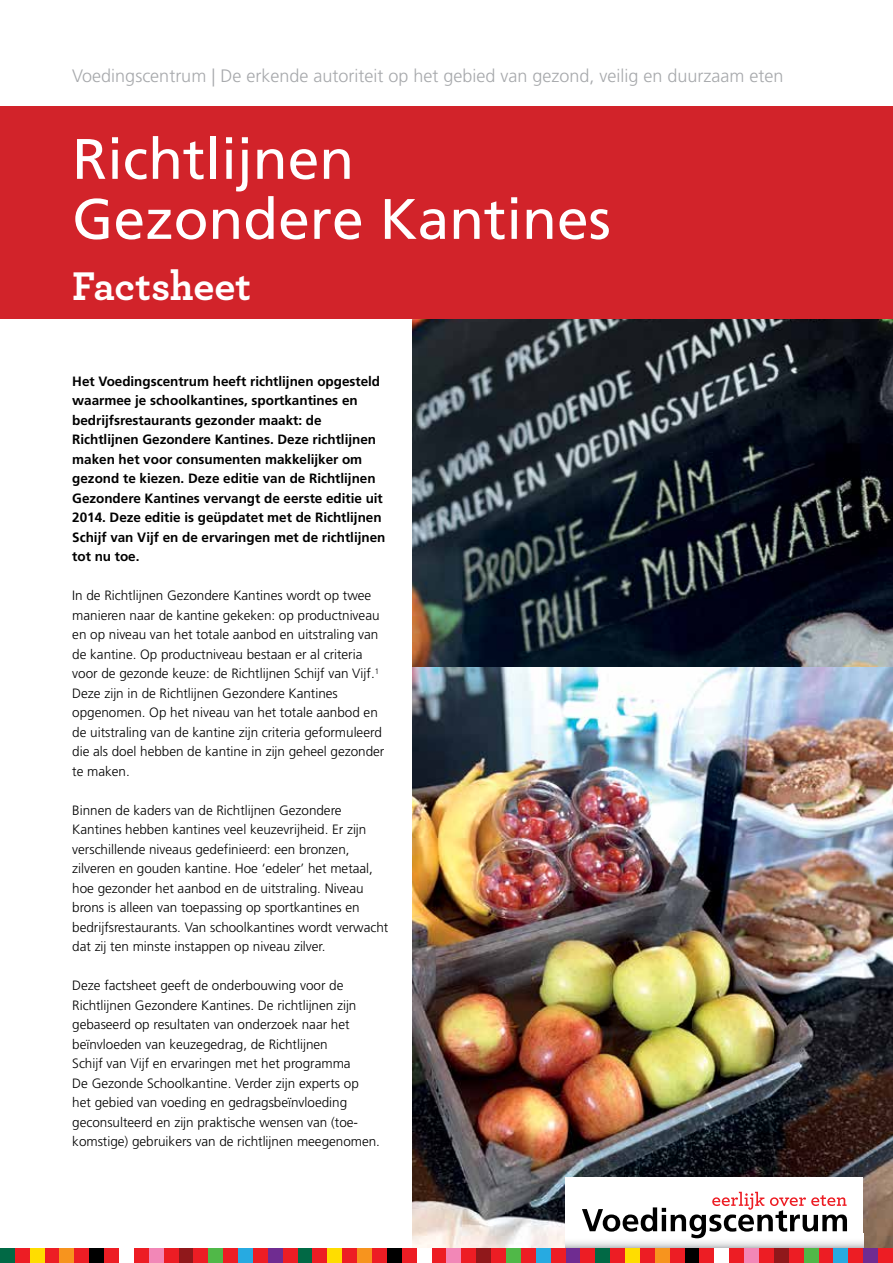
<style>
.page{position:relative;width:893px;height:1263px;background:#fff}
.page>*{position:absolute;margin:0;border:0;box-sizing:border-box;transform-origin:0 0}
.t1{font:57px/60px "Frutiger";color:#fff}
.t2{font:700 42px "Archer";letter-spacing:-.005em;color:#fff}
.t3{font:300 18px "Frutiger";color:#a7a9ac}
.t4{font:300 13.5px/19.5px "Frutiger";color:#000}
.t5{font:700 13.5px/19.5px "Frutiger";color:#000}
</style>
<div class="page">
<img style="left:412px;top:319px;width:481px;height:349px">
<img style="left:412px;top:668px;width:481px;height:580px">
<div style="left:566px;top:1177px;width:297px;height:71px;background:#fff"></div>
<svg style="left:566px;top:1238px;width:297px;height:10px"></svg>
<svg style="left:582px;top:1192px;width:265px;height:46px"></svg>
<div style="left:0;top:1248px;width:15px;height:15px;background:#016945"></div>
<div style="left:15px;top:1248px;width:15px;height:15px;background:#ed1d24"></div>
<div style="left:30px;top:1248px;width:15px;height:15px;background:#fd0"></div>
<div style="left:45px;top:1248px;width:15px;height:15px;background:#ed1d24"></div>
<div style="left:60px;top:1248px;width:14px;height:15px;background:#f7941e"></div>
<div style="left:74px;top:1248px;width:15px;height:15px;background:#ed1d24"></div>
<div style="left:89px;top:1248px;width:15px;height:15px;background:#000"></div>
<div style="left:104px;top:1248px;width:15px;height:15px;background:#ed1d24"></div>
<div style="left:134px;top:1248px;width:15px;height:15px;background:#ed1d24"></div>
<div style="left:149px;top:1248px;width:15px;height:15px;background:#f287b7"></div>
<div style="left:164px;top:1248px;width:15px;height:15px;background:#ed1d24"></div>
<div style="left:179px;top:1248px;width:14px;height:15px;background:#90181b"></div>
<div style="left:193px;top:1248px;width:15px;height:15px;background:#ed1d24"></div>
<div style="left:208px;top:1248px;width:15px;height:15px;background:#50b848"></div>
<div style="left:223px;top:1248px;width:15px;height:15px;background:#ed1d24"></div>
<div style="left:238px;top:1248px;width:15px;height:15px;background:#27aae1"></div>
<div style="left:253px;top:1248px;width:15px;height:15px;background:#ed1d24"></div>
<div style="left:268px;top:1248px;width:15px;height:15px;background:#6f2c91"></div>
<div style="left:283px;top:1248px;width:15px;height:15px;background:#ed1d24"></div>
<div style="left:298px;top:1248px;width:15px;height:15px;background:#016945"></div>
<div style="left:313px;top:1248px;width:14px;height:15px;background:#ed1d24"></div>
<div style="left:327px;top:1248px;width:15px;height:15px;background:#fd0"></div>
<div style="left:342px;top:1248px;width:15px;height:15px;background:#ed1d24"></div>
<div style="left:357px;top:1248px;width:15px;height:15px;background:#f7941e"></div>
<div style="left:372px;top:1248px;width:15px;height:15px;background:#ed1d24"></div>
<div style="left:387px;top:1248px;width:15px;height:15px;background:#000"></div>
<div style="left:402px;top:1248px;width:15px;height:15px;background:#ed1d24"></div>
<div style="left:432px;top:1248px;width:14px;height:15px;background:#ed1d24"></div>
<div style="left:446px;top:1248px;width:15px;height:15px;background:#f287b7"></div>
<div style="left:461px;top:1248px;width:15px;height:15px;background:#ed1d24"></div>
<div style="left:476px;top:1248px;width:15px;height:15px;background:#90181b"></div>
<div style="left:491px;top:1248px;width:15px;height:15px;background:#ed1d24"></div>
<div style="left:506px;top:1248px;width:15px;height:15px;background:#50b848"></div>
<div style="left:521px;top:1248px;width:15px;height:15px;background:#ed1d24"></div>
<div style="left:536px;top:1248px;width:15px;height:15px;background:#27aae1"></div>
<div style="left:551px;top:1248px;width:15px;height:15px;background:#ed1d24"></div>
<div style="left:566px;top:1248px;width:14px;height:15px;background:#6f2c91"></div>
<div style="left:580px;top:1248px;width:15px;height:15px;background:#ed1d24"></div>
<div style="left:595px;top:1248px;width:15px;height:15px;background:#016945"></div>
<div style="left:610px;top:1248px;width:15px;height:15px;background:#ed1d24"></div>
<div style="left:625px;top:1248px;width:15px;height:15px;background:#fd0"></div>
<div style="left:640px;top:1248px;width:15px;height:15px;background:#ed1d24"></div>
<div style="left:655px;top:1248px;width:15px;height:15px;background:#f7941e"></div>
<div style="left:670px;top:1248px;width:15px;height:15px;background:#ed1d24"></div>
<div style="left:685px;top:1248px;width:14px;height:15px;background:#000"></div>
<div style="left:699px;top:1248px;width:15px;height:15px;background:#ed1d24"></div>
<div style="left:729px;top:1248px;width:15px;height:15px;background:#ed1d24"></div>
<div style="left:744px;top:1248px;width:15px;height:15px;background:#f287b7"></div>
<div style="left:759px;top:1248px;width:15px;height:15px;background:#ed1d24"></div>
<div style="left:774px;top:1248px;width:15px;height:15px;background:#90181b"></div>
<div style="left:789px;top:1248px;width:15px;height:15px;background:#ed1d24"></div>
<div style="left:804px;top:1248px;width:14px;height:15px;background:#50b848"></div>
<div style="left:818px;top:1248px;width:15px;height:15px;background:#ed1d24"></div>
<div style="left:833px;top:1248px;width:15px;height:15px;background:#27aae1"></div>
<div style="left:848px;top:1248px;width:15px;height:15px;background:#ed1d24"></div>
<div style="left:863px;top:1248px;width:15px;height:15px;background:#6f2c91"></div>
<div style="left:878px;top:1248px;width:15px;height:15px;background:#ed1d24"></div>
<div style="left:0;top:106px;width:893px;height:213px;background:#d2232a"></div>
<h3 class="t3" style="left:72px;top:65px;width:713px">Voedingscentrum | De erkende autoriteit op het gebied van gezond, veilig en duurzaam eten</h3>
<h1 class="t1" style="left:72px;top:129px;width:540px">Richtlijnen<br>Gezondere Kantines</h1>
<h2 class="t2" style="left:72px;top:252px;width:180px">Factsheet</h2>
<p class="t5" style="left:72px;top:371px;width:315px">Het Voedingscentrum heeft richtlijnen opgesteld waarmee je schoolkantines, sportkantines en bedrijfsrestaurants gezonder maakt: de Richtlijnen Gezondere Kantines. Deze richtlijnen maken het voor consumenten makkelijker om gezond te kiezen. Deze editie van de Richtlijnen Gezondere Kantines vervangt de eerste editie uit 2014. Deze editie is geüpdatet met de Richtlijnen Schijf van Vijf en de ervaringen met de richtlijnen tot nu toe.</p>
<p class="t4" style="left:72px;top:586px;width:314px">In de Richtlijnen Gezondere Kantines wordt op twee manieren naar de kantine gekeken: op productniveau en op niveau van het totale aanbod en uitstraling van de kantine. Op productniveau bestaan er al criteria voor de gezonde keuze: de Richtlijnen Schijf van Vijf.<sup>1<br></sup>Deze zijn in de Richtlijnen Gezondere Kantines opgenomen. Op het niveau van het totale aanbod en de uitstraling van de kantine zijn criteria geformuleerd die als doel hebben de kantine in zijn geheel gezonder te maken.</p>
<p class="t4" style="left:72px;top:800px;width:318px">Binnen de kaders van de Richtlijnen Gezondere Kantines hebben kantines veel keuzevrijheid. Er zijn verschillende niveaus gedefinieerd: een bronzen, zilveren en gouden kantine. Hoe ‘edeler’ het metaal, hoe gezonder het aanbod en de uitstraling. Niveau brons is alleen van toepassing op sportkantines en bedrijfsrestaurants. Van schoolkantines wordt verwacht dat zij ten minste instappen op niveau zilver.</p>
<p class="t4" style="left:72px;top:976px;width:309px">Deze factsheet geeft de onderbouwing voor de Richtlijnen Gezondere Kantines. De richtlijnen zijn gebaseerd op resultaten van onderzoek naar het beïnvloeden van keuzegedrag, de Richtlijnen<br>Schijf van Vijf en ervaringen met het programma<br>De Gezonde Schoolkantine. Verder zijn experts op het gebied van voeding en gedragsbeïnvloeding geconsulteerd en zijn praktische wensen van (toe&shy;komstige) gebruikers van de richtlijnen meegenomen.</p>
</div>
